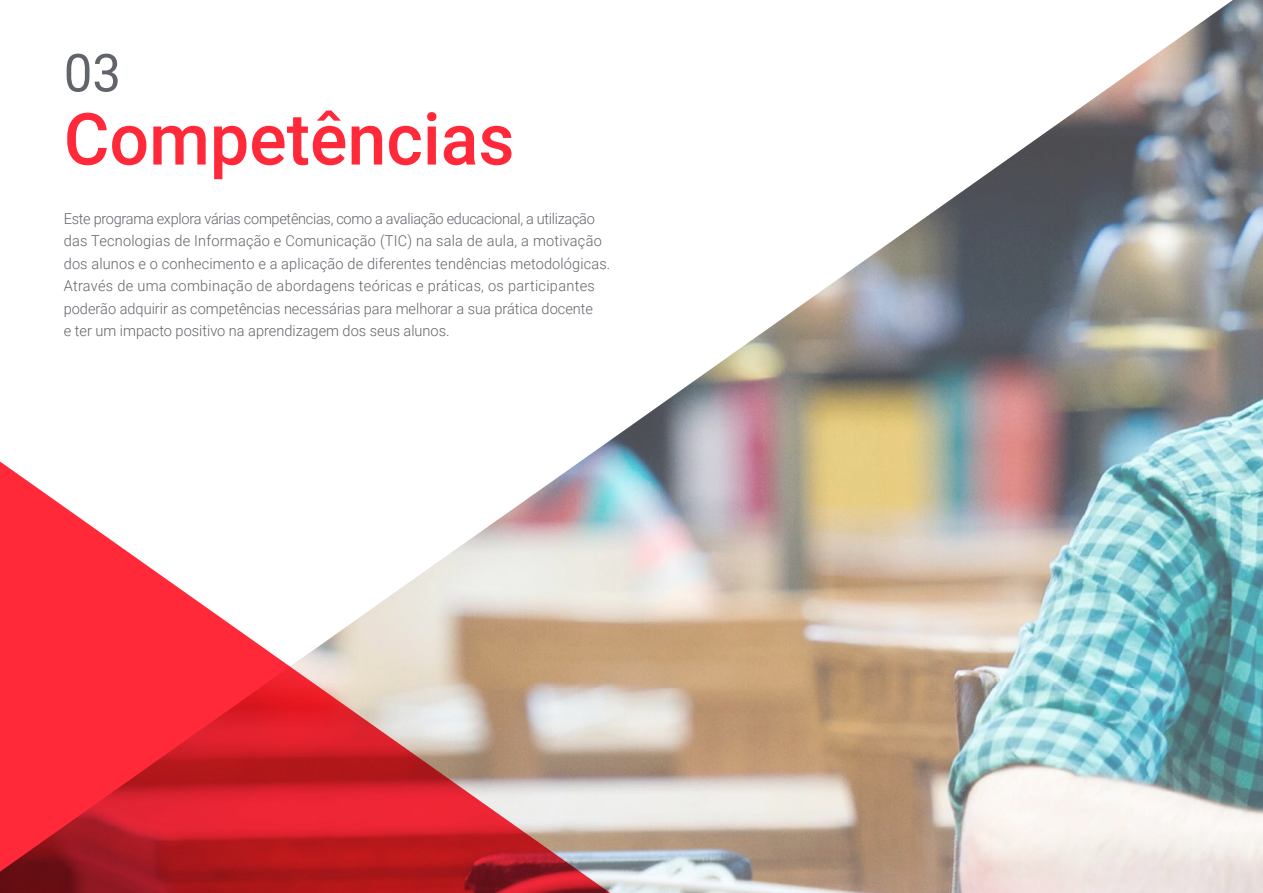
<style>
.page{position:relative;width:1263px;height:893px;background:#fff}
.page>*{position:absolute;margin:0;border:0;box-sizing:border-box;transform-origin:0 0}
.t1{font:500 72px "Roboto";color:#ff293a}
.t2{font:52.5px "Roboto";color:#61646a}
.t3{font:300 15px/22.5px "Roboto";color:#61646a}
</style>
<div class="page">
<img style="left:602px;top:0;width:661px;height:893px">
<svg style="left:0;top:446px;width:640px;height:447px"></svg>
<h2 class="t2" style="left:64px;top:36px;width:59px">03</h2>
<h1 class="t1" style="left:64px;top:89px;width:452px">Competências</h1>
<p class="t3" style="left:64px;top:207px;width:548px">Este programa explora várias competências, como a avaliação educacional, a utilização das Tecnologias de Informação e Comunicação (TIC) na sala de aula, a motivação dos alunos e o conhecimento e a aplicação de diferentes tendências metodológicas.<br>Através de uma combinação de abordagens teóricas e práticas, os participantes poderão adquirir as competências necessárias para melhorar a sua prática docente<br>e ter um impacto positivo na aprendizagem dos seus alunos.</p>
</div>
